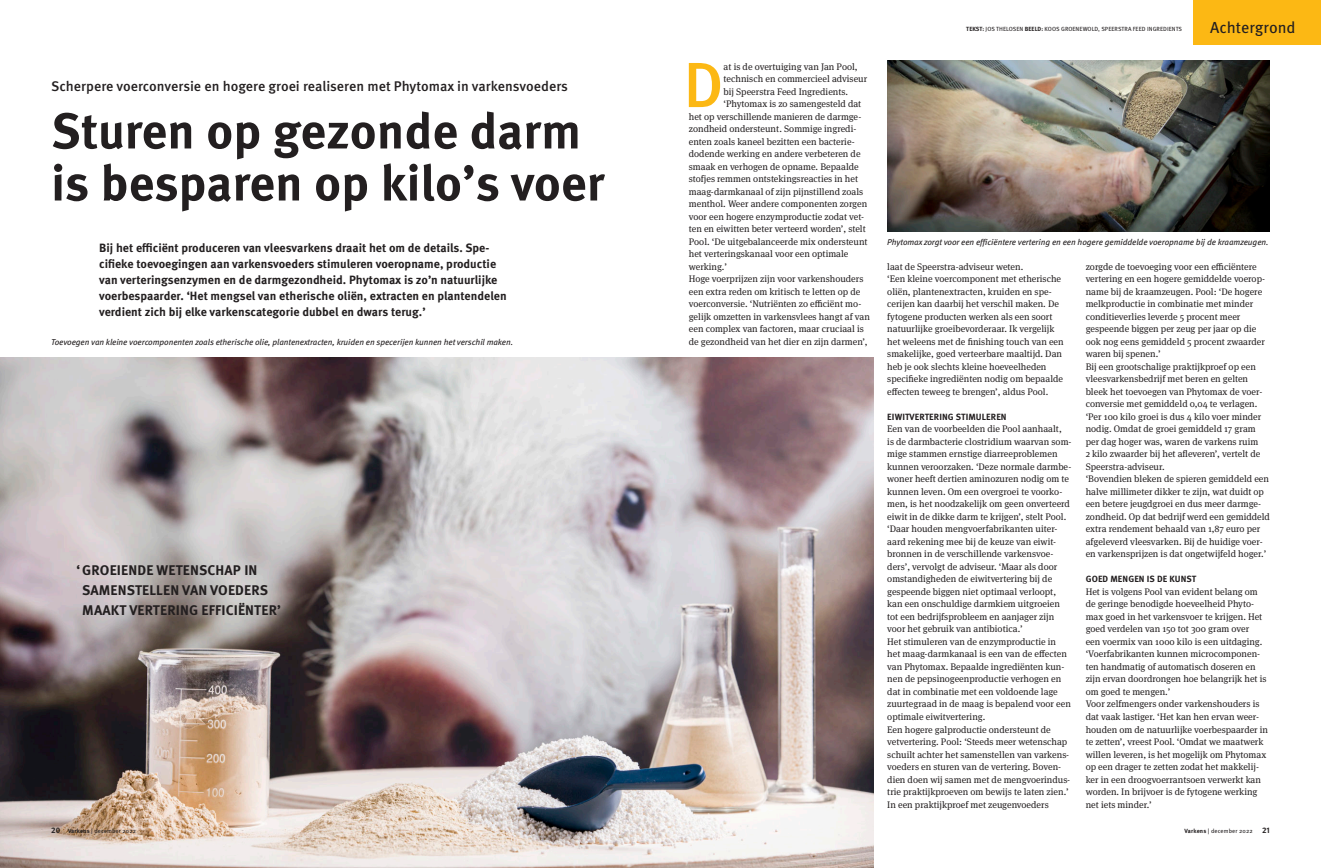
<style>
.page{position:relative;width:1321px;height:868px;background:#fff}
.page>*{position:absolute;margin:0;border:0;box-sizing:border-box;transform-origin:0 0}
.t1{font:500 63.7px "Meta OT";color:#fcb814}
.t2{font:700 50px/52px "Meta OT";color:#231f20}
.t3{font:16px "Meta OT";color:#231f20}
.t4{font:500 14px "Meta OT";color:#231f20}
.t5{font:700 14px/20px "Meta OT";letter-spacing:.01em;color:#231f20}
.t6{font:700 12px/16px "Meta OT";color:#231f20}
.t7{font:9.5px/12.5px "Meta Serif OT";color:#231f20}
.t8{font:700 9px "Meta OT";letter-spacing:.01em;color:#231f20}
.t9{font:italic 8.5px "Meta OT";letter-spacing:-.01em;color:#231f20}
.t10{font:6px "Meta OT";letter-spacing:.01em;color:#231f20}
.s1{font-weight:700}
.s2{font-weight:700;font-size:8px}
</style>
<div class="page">
<img style="left:0;top:357px;width:873px;height:510px">
<img style="left:887px;top:61px;width:383px;height:170px">
<div style="left:1193px;top:0;width:128px;height:45px;background:#fcb814"></div>
<h3 class="t4" style="left:51px;top:81px;width:519px">Scherpere voerconversie en hogere groei realiseren met Phytomax in varkensvoeders</h3>
<h2 class="t2" style="left:51px;top:106px;width:555px">Sturen op gezonde darm is besparen op kilo’s voer</h2>
<p class="t6" style="left:99px;top:240px;width:409px">Bij het efficiënt produceren van vleesvarkens draait het om de details. Spe&shy;cifieke toevoegingen aan varkensvoeders stimuleren voeropname, productie van verteringsenzymen en de darmgezondheid. Phytomax is zo’n natuurlijke voerbespaarder. ‘Het mengsel van etherische oliën, extracten en plantendelen verdient zich bij elke varkenscategorie dubbel en dwars terug.’</p>
<p class="t9" style="left:51px;top:338px;width:464px">Toevoegen van kleine voercomponenten zoals etherische olie, plantenextracten, kruiden en specerijen kunnen het verschil maken.</p>
<h3 class="t5" style="left:82px;top:560px;width:200px;text-indent:-6px">‘ GROEIENDE WETENSCHAP IN<br>SAMENSTELLEN VAN VOEDERS<br>MAAKT VERTERING EFFICIËNTER’</h3>
<h1 class="t1" style="left:683px;top:60px;width:42px">D</h1>
<p class="t7" style="left:724px;top:61px;width:136px">at is de overtuiging van Jan Pool,</p>
<p class="t7" style="left:724px;top:73px;width:145px">technisch en commercieel adviseur</p>
<p class="t7" style="left:724px;top:86px;width:126px">bij Speerstra Feed Ingredients.</p>
<p class="t7" style="left:724px;top:98px;width:139px">‘Phytomax is zo samengesteld dat</p>
<p class="t7" style="left:689px;top:111px;width:174px">het op verschillende manieren de darmge-</p>
<p class="t7" style="left:689px;top:123px;width:169px">zondheid ondersteunt. Sommige ingredi-</p>
<p class="t7" style="left:689px;top:136px;width:167px">enten zoals kaneel bezitten een bacterie-</p>
<p class="t7" style="left:689px;top:148px;width:173px">dodende werking en andere verbeteren de</p>
<p class="t7" style="left:689px;top:161px;width:171px">smaak en verhogen de opname. Bepaalde</p>
<p class="t7" style="left:689px;top:173px;width:171px">stofjes remmen ontstekingsreacties in het</p>
<p class="t7" style="left:689px;top:186px;width:176px">maag-darmkanaal of zijn pijnstillend zoals</p>
<p class="t7" style="left:689px;top:198px;width:180px">menthol. Weer andere componenten zorgen</p>
<p class="t7" style="left:689px;top:211px;width:177px">voor een hogere enzymproductie zodat vet-</p>
<p class="t7" style="left:689px;top:223px;width:178px">ten en eiwitten beter verteerd worden’, stelt</p>
<p class="t7" style="left:689px;top:236px;width:180px">Pool. ‘De uitgebalanceerde mix ondersteunt</p>
<p class="t7" style="left:689px;top:248px;width:161px">het verteringskanaal voor een optimale</p>
<p class="t7" style="left:689px;top:261px;width:40px">werking.’</p>
<p class="t7" style="left:689px;top:273px;width:176px">Hoge voerprijzen zijn voor varkenshouders</p>
<p class="t7" style="left:689px;top:286px;width:173px">een extra reden om kritisch te letten op de</p>
<p class="t7" style="left:689px;top:298px;width:174px">voerconversie. ‘Nutriënten zo efficiënt mo-</p>
<p class="t7" style="left:689px;top:311px;width:183px">gelijk omzetten in varkensvlees hangt af van</p>
<p class="t7" style="left:689px;top:323px;width:177px">een complex van factoren, maar cruciaal is</p>
<p class="t7" style="left:689px;top:336px;width:180px">de gezondheid van het dier en zijn darmen’,</p>
<p class="t10" style="left:966px;top:27px;width:217px"><span class="s1">TEKST:</span> JOS THELOSEN <span class="s1">BEELD:</span> KOOS GROENEWOLD, SPEERSTRA FEED INGREDIENTS</p>
<h3 class="t3" style="left:1210px;top:20px;width:87px">Achtergrond</h3>
<p class="t9" style="left:887px;top:238px;width:383px">Phytomax zorgt voor een efficiëntere vertering en een hogere gemiddelde voeropname bij de kraamzeugen.</p>
<p class="t7" style="left:1086px;top:261px;width:186px">zorgde de toevoeging voor een efficiëntere vertering en een hogere gemiddelde voerop&shy;name bij de kraamzeugen. Pool: ‘De hogere melkproductie in combinatie met minder conditieverlies leverde 5 procent meer gespeende biggen per zeug per jaar op die ook nog eens gemiddeld 5 procent zwaarder waren bij spenen.’<br>Bij een grootschalige praktijkproef op een vleesvarkensbedrijf met beren en gelten bleek het toevoegen van Phytomax de voer&shy;conversie met gemiddeld 0,04 te verlagen. ‘Per 100 kilo groei is dus 4 kilo voer minder nodig. Omdat de groei gemiddeld 17 gram per dag hoger was, waren de varkens ruim<br>2 kilo zwaarder bij het afleveren’, vertelt de Speerstra-adviseur.<br>‘Bovendien bleken de spieren gemiddeld een halve millimeter dikker te zijn, wat duidt op een betere jeugdgroei en dus meer darmge&shy;zondheid. Op dat bedrijf werd een gemiddeld extra rendement behaald van 1,87 euro per afgeleverd vleesvarken. Bij de huidige voer&shy;en varkensprijzen is dat ongetwijfeld hoger.’</p>
<p class="t8" style="left:1086px;top:574px;width:112px">GOED MENGEN IS DE KUNST</p>
<p class="t7" style="left:1086px;top:586px;width:184px">Het is volgens Pool van evident belang om de geringe benodigde hoeveelheid Phyto&shy;max goed in het varkensvoer te krijgen. Het goed verdelen van 150 tot 300 gram over<br>een voermix van 1000 kilo is een uitdaging. ‘Voerfabrikanten kunnen microcomponen&shy;ten handmatig of automatisch doseren en zijn ervan doordrongen hoe belangrijk het is om goed te mengen.’<br>Voor zelfmengers onder varkenshouders is dat vaak lastiger. ‘Het kan hen ervan weer&shy;houden om de natuurlijke voerbespaarder in te zetten’, vreest Pool. ‘Omdat we maatwerk willen leveren, is het mogelijk om Phytomax op een drager te zetten zodat het makkelij&shy;ker in een droogvoerrantsoen verwerkt kan worden. In brijvoer is de fytogene werking net iets minder.’</p>
<p class="t7" style="left:887px;top:261px;width:178px">laat de Speerstra-adviseur weten.<br>‘Een kleine voercomponent met etherische oliën, plantenextracten, kruiden en spe&shy;cerijen kan daarbij het verschil maken. De fytogene producten werken als een soort natuurlijke groeibevorderaar. Ik vergelijk het weleens met de finishing touch van een smakelijke, goed verteerbare maaltijd. Dan heb je ook slechts kleine hoeveelheden specifieke ingrediënten nodig om bepaalde effecten teweeg te brengen’, aldus Pool.</p>
<p class="t8" style="left:887px;top:412px;width:121px">EIWITVERTERING STIMULEREN</p>
<p class="t7" style="left:887px;top:423px;width:186px">Een van de voorbeelden die Pool aanhaalt,<br>is de darmbacterie clostridium waarvan som&shy;mige stammen ernstige diarreeproblemen kunnen veroorzaken. ‘Deze normale darmbe&shy;woner heeft dertien aminozuren nodig om te kunnen leven. Om een overgroei te voorko&shy;men, is het noodzakelijk om geen onverteerd eiwit in de dikke darm te krijgen’, stelt Pool. ‘Daar houden mengvoerfabrikanten uiter&shy;aard rekening mee bij de keuze van eiwit&shy;bronnen in de verschillende varkensvoe&shy;ders’, vervolgt de adviseur. ‘Maar als door omstandigheden de eiwitvertering bij de gespeende biggen niet optimaal verloopt, kan een onschuldige darmkiem uitgroeien tot een bedrijfsprobleem en aanjager zijn voor het gebruik van antibiotica.’<br>Het stimuleren van de enzymproductie in het maag-darmkanaal is een van de effecten van Phytomax. Bepaalde ingrediënten kun&shy;nen de pepsinogeenproductie verhogen en dat in combinatie met een voldoende lage zuurtegraad in de maag is bepalend voor een optimale eiwitvertering.<br>Een hogere galproductie ondersteunt de vetvertering. Pool: ‘Steeds meer wetenschap schuilt achter het samenstellen van varkens&shy;voeders en sturen van de vertering. Boven&shy;dien doen wij samen met de mengvoerindus&shy;trie praktijkproeven om bewijs te laten zien.’ In een praktijkproef met zeugenvoeders</p>
<p class="t10" style="left:51px;top:827px;width:87px"><span class="s2">20</span> <span class="s1">Varkens</span> | december 2022</p>
<p class="t10" style="left:1185px;top:827px;width:87px"><span class="s1">Varkens</span> | december 2022 <span class="s2">21</span></p>
</div>
